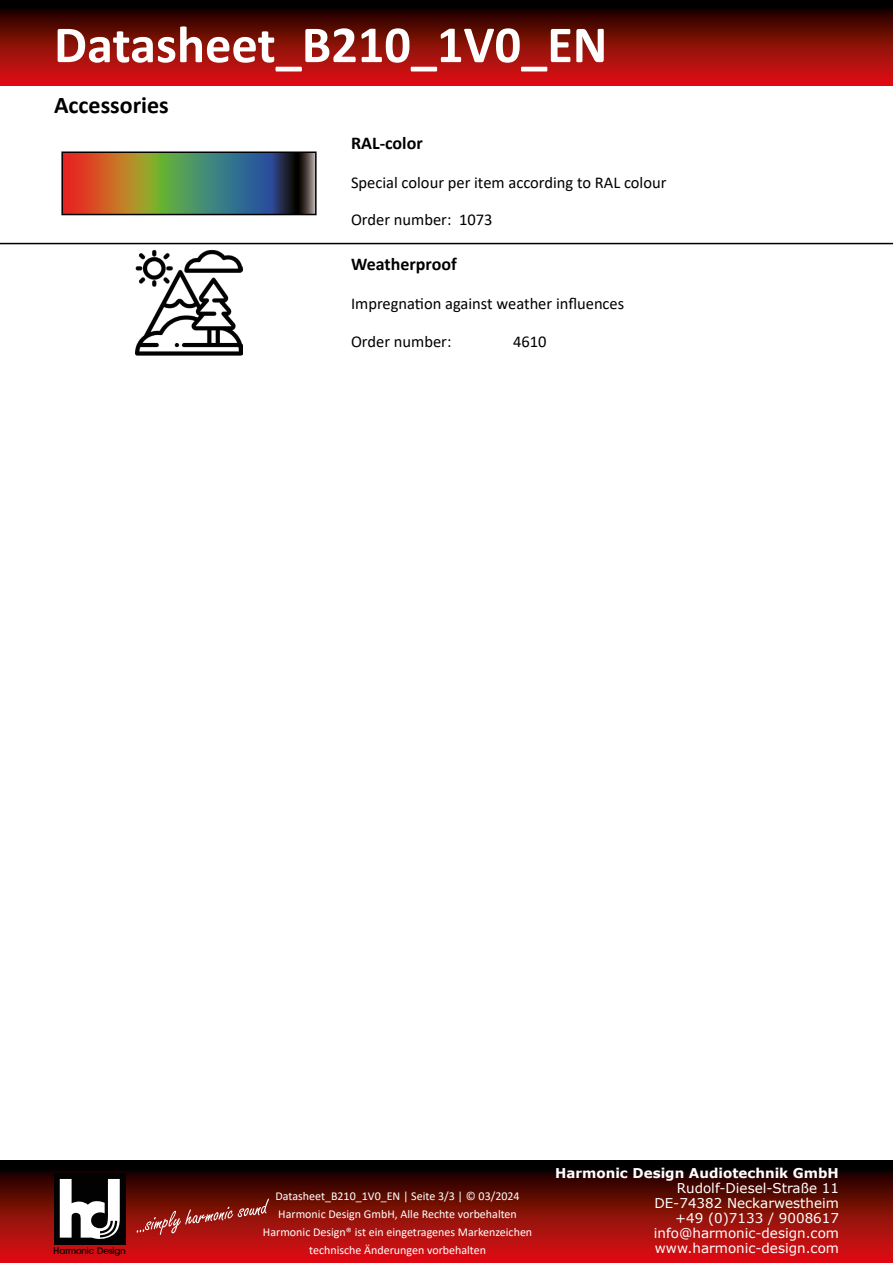
<style>
.page{position:relative;width:893px;height:1263px;background:#fff}
.page>*{position:absolute;margin:0;border:0;box-sizing:border-box;transform-origin:0 0}
.t1{font:700 52.5px "Calibri";color:#fff}
.t2{font:700 24px "Calibri";color:#000}
.t3{font:700 18px "Calibri";color:#000}
.t4{font:16.5px "Calibri";color:#000}
.t5{font:13.5px/15px "Verdana";color:#fff;text-align:right}
.t6{font:700 13.5px "Verdana";color:#fff}
.t7{font:12px/18px "Calibri";color:#fff;text-align:center}
.t8{font:500 9.3px "Avant Garde IT Cby BT";color:#000}
</style>
<div class="page">
<svg style="left:0;top:1161px;width:893px;height:102px;background:#790a07"></svg>
<div style="left:54px;top:1173px;width:72px;height:71px;background:#020203"></div>
<svg style="left:60px;top:1179px;width:60px;height:60px"></svg>
<svg style="left:137px;top:1198px;width:132px;height:37px;background:#96271e"></svg>
<svg style="left:0;top:0;width:893px;height:85px;background:#790b07"></svg>
<svg style="left:64px;top:154px;width:250px;height:58px;background:#6f6b4e"></svg>
<div style="left:61px;top:151px;width:256px;height:64px;border:2px solid #000"></div>
<hr style="left:0;top:243px;width:893px;height:1px;background:#000">
<img style="left:136px;top:250px;width:106px;height:106px">
<h1 class="t1" style="left:54px;top:8px;width:555px">Datasheet_B210_1V0_EN</h1>
<h2 class="t2" style="left:54px;top:88px;width:116px">Accessories</h2>
<h3 class="t3" style="left:351px;top:130px;width:73px">RAL-color</h3>
<h3 class="t4" style="left:351px;top:171px;width:317px">Special colour per item according to RAL colour</h3>
<h3 class="t4" style="left:351px;top:208px;width:143px">Order number: 1073</h3>
<h3 class="t3" style="left:351px;top:251px;width:107px">Weatherproof</h3>
<h3 class="t4" style="left:351px;top:292px;width:275px">Impregnation against weather influences</h3>
<h3 class="t4" style="left:351px;top:330px;width:102px">Order number:</h3>
<h3 class="t4" style="left:513px;top:330px;width:35px">4610</h3>
<p class="t8" style="left:54px;top:1245px;width:74px">Harmonic Design</p>
<p class="t7" style="left:263px;top:1186px;width:271px">Datasheet_B210_1V0_EN | Seite 3/3 | © 03/2024<br>Harmonic Design GmbH, Alle Rechte vorbehalten Harmonic Design® ist ein eingetragenes Markenzeichen technische Änderungen vorbehalten</p>
<p class="t6" style="left:555px;top:1163px;width:285px">Harmonic Design Audiotechnik GmbH</p>
<p class="t5" style="left:654px;top:1180px;width:187px">Rudolf-Diesel-Straße 11<br>DE-74382 Neckarwestheim +49 (0)7133 / 9008617 info@harmonic-design.com www.harmonic-design.com</p>
</div>
